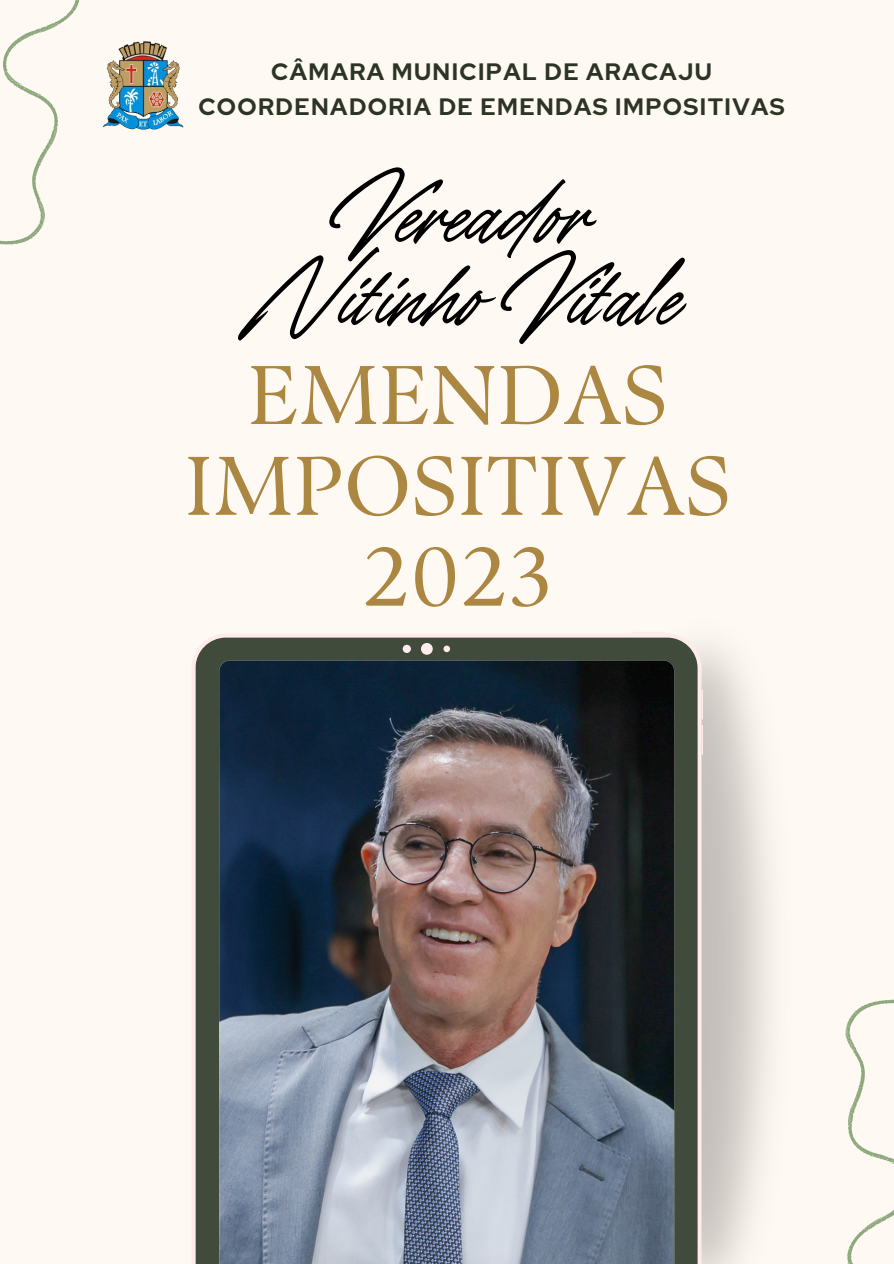
<style>
.page{position:relative;width:894px;height:1264px;background:#fff}
.page>*{position:absolute;margin:0;border:0;box-sizing:border-box;transform-origin:0 0}
.t1{font:83.1px/90.8px "TY Serif D";letter-spacing:.02em;color:#ab8742;text-align:center}
.t2{font:75.15px/82.7px "TY Script";letter-spacing:.01em;color:#000;text-align:center}
.t3{font:700 23.7px "Red Hat Display";letter-spacing:.06em;color:#2b3425}
</style>
<div class="page">
<div style="left:0;top:0;width:893px;height:1263px;background:#fff9f3"></div>
<img style="left:701px;top:645px;width:69px;height:618px">
<svg style="left:192px;top:633px;width:509px;height:630px;background:#5e6456"></svg>
<img style="left:219px;top:660px;width:455px;height:603px">
<svg style="left:402px;top:644px;width:9px;height:9px"></svg>
<div style="left:421px;top:643px;width:11px;height:11px;background:#ffebeb;border-radius:50%"></div>
<div style="left:443px;top:645px;width:7px;height:7px;background:#ffebeb;border-radius:50%"></div>
<svg style="left:701px;top:689px;width:2px;height:66px"></svg>
<svg style="left:631px;top:632px;width:34px;height:1px"></svg>
<svg style="left:722px;top:983px;width:171px;height:280px"></svg>
<svg style="left:0;top:0;width:79px;height:245px"></svg>
<img style="left:102px;top:41px;width:82px;height:89px">
<p class="t3" style="left:271px;top:56px;width:442px">CÂMARA MUNICIPAL DE ARACAJU</p>
<p class="t3" style="left:198px;top:90px;width:587px">COORDENADORIA DE EMENDAS IMPOSITIVAS</p>
<h1 class="t2" style="left:238px;top:172px;width:440px">Vereador<br>Nitinho Vitale</h1>
<h2 class="t1" style="left:185px;top:349px;width:546px">EMENDAS<br>IMPOSITIVAS<br>2023</h2>
</div>
